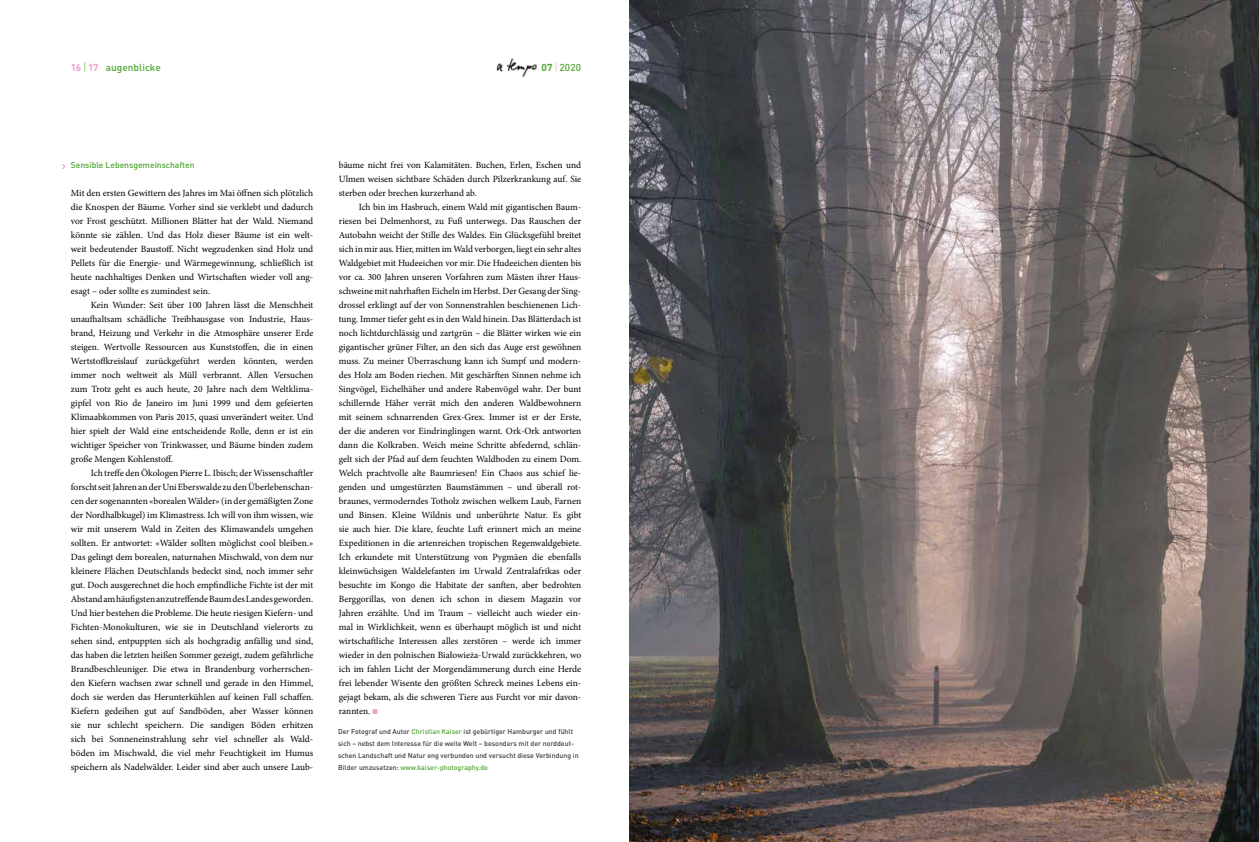
<style>
.page{position:relative;width:1259px;height:842px;background:#fff}
.page>*{position:absolute;margin:0;border:0;box-sizing:border-box;transform-origin:0 0}
.t1{font:500 10px "DIN";letter-spacing:.005em;color:#4ea630}
.t2{font:9.5px/14px "Minion Pro";color:#000;text-align:justify}
.t3{font:500 8.5px "DIN";color:#4ea630}
.t4{font:500 7px/12px "DIN";color:#3c3c3b}
.s1{font-weight:700;color:#e9a3c8}
.s2{font-weight:300;font-size:11px}
.s3{font-weight:700}
.s4{font-weight:300;font-size:11px;color:#e9a3c8}
.s5{color:#e9a3c8}
.s6{color:#4ea630}
</style>
<div class="page">
<img style="left:496px;top:58px;width:41px;height:19px">
<img style="left:629px;top:0;width:630px;height:842px">
<p class="t1" style="left:71px;top:61px;width:91px"><span class="s1">16</span> <span class="s2">|</span> <span class="s1">17</span> augenblicke</p>
<p class="t1" style="left:541px;top:61px;width:41px"><span class="s3">07</span> <span class="s4">|</span> 2020</p>
<p class="t3" style="left:71px;top:160px;width:125px">Sensible Lebensgemeinschaften</p>
<p class="t2" style="left:71px;top:186px;width:244px">Mit den ersten Gewittern des Jahres im Mai öffnen sich plötzlich die Knospen der Bäume. Vorher sind sie verklebt und dadurch vor Frost geschützt. Millionen Blätter hat der Wald. Niemand könnte sie zählen. Und das Holz dieser Bäume ist ein welt&shy;weit bedeutender Baustoff. Nicht wegzudenken sind Holz und Pellets für die Energie- und Wärmegewinnung, schließlich ist heute nachhaltiges Denken und Wirtschaften wieder voll ang&shy;esagt – oder sollte es zumindest sein.</p>
<p class="t2" style="left:71px;top:298px;width:244px;text-indent:20px">Kein Wunder: Seit über 100 Jahren lässt die Menschheit unaufhaltsam schädliche Treibhausgase von Industrie, Haus&shy;brand, Heizung und Verkehr in die Atmosphäre unserer Erde steigen. Wertvolle Ressourcen aus Kunststoffen, die in einen Wertstoffkreislauf zurückgeführt werden könnten, werden immer noch weltweit als Müll verbrannt. Allen Versuchen zum Trotz geht es auch heute, 20 Jahre nach dem Weltklima&shy;gipfel von Rio de Janeiro im Juni 1999 und dem gefeierten Klimaabkommen von Paris 2015, quasi unverändert weiter. Und hier spielt der Wald eine entscheidende Rolle, denn er ist ein wichtiger Speicher von Trinkwasser, und Bäume binden zudem große Mengen Kohlenstoff.</p>
<p class="t2" style="left:71px;top:466px;width:244px;text-indent:20px">Ich treffe den Ökologen Pierre L. Ibisch; der Wissenschaftler forscht seit Jahren an der Uni Eberswalde zu den Überlebenschan&shy;cen der sogenannten «borealen Wälder» (in der gemäßigten Zone der Nordhalbkugel) im Klimastress. Ich will von ihm wissen, wie wir mit unserem Wald in Zeiten des Klimawandels umgehen sollten. Er antwortet: «Wälder sollten möglichst cool bleiben.» Das gelingt dem borealen, naturnahen Mischwald, von dem nur kleinere Flächen Deutschlands bedeckt sind, noch immer sehr gut. Doch ausgerechnet die hoch empfindliche Fichte ist der mit Abstand am häufigsten anzutreffende Baum des Landes geworden.<br>Und hier bestehen die Probleme. Die heute riesigen Kiefern- und Fichten-Monokulturen, wie sie in Deutschland vielerorts zu sehen sind, entpuppten sich als hochgradig anfällig und sind, das haben die letzten heißen Sommer gezeigt, zudem gefährliche Brandbeschleuniger. Die etwa in Brandenburg vorherrschen&shy;den Kiefern wachsen zwar schnell und gerade in den Himmel, doch sie werden das Herunterkühlen auf keinen Fall schaffen.<br>Kiefern gedeihen gut auf Sandböden, aber Wasser können sie nur schlecht speichern. Die sandigen Böden erhitzen sich bei Sonneneinstrahlung sehr viel schneller als Wald&shy;böden im Mischwald, die viel mehr Feuchtigkeit im Humus speichern als Nadelwälder. Leider sind aber auch unsere Laub-</p>
<p class="t2" style="left:339px;top:158px;width:244px">bäume nicht frei von Kalamitäten. Buchen, Erlen, Eschen und Ulmen weisen sichtbare Schäden durch Pilzerkrankung auf. Sie sterben oder brechen kurzerhand ab.</p>
<p class="t2" style="left:339px;top:200px;width:244px;text-indent:20px">Ich bin im Hasbruch, einem Wald mit gigantischen Baum&shy;riesen bei Delmenhorst, zu Fuß unterwegs. Das Rauschen der Autobahn weicht der Stille des Waldes. Ein Glücksgefühl breitet sich in mir aus. Hier, mitten im Wald verborgen, liegt ein sehr altes Waldgebiet mit Hudeeichen vor mir. Die Hudeeichen dienten bis vor ca. 300 Jahren unseren Vorfahren zum Mästen ihrer Haus&shy;schweine mit nahrhaften Eicheln im Herbst. Der Gesang der Sing&shy;drossel erklingt auf der von Sonnenstrahlen beschienenen Lich&shy;tung. Immer tiefer geht es in den Wald hinein. Das Blätterdach ist noch lichtdurchlässig und zartgrün – die Blätter wirken wie ein gigantischer grüner Filter, an den sich das Auge erst gewöhnen muss. Zu meiner Überraschung kann ich Sumpf und modern&shy;des Holz am Boden riechen. Mit geschärften Sinnen nehme ich Singvögel, Eichelhäher und andere Rabenvögel wahr. Der bunt schillernde Häher verrät mich den anderen Waldbewohnern mit seinem schnarrenden Grex-Grex. Immer ist er der Erste, der die anderen vor Eindringlingen warnt. Ork-Ork antworten dann die Kolkraben. Weich meine Schritte abfedernd, schlän&shy;gelt sich der Pfad auf dem feuchten Waldboden zu einem Dom.<br>Welch prachtvolle alte Baumriesen! Ein Chaos aus schief lie&shy;genden und umgestürzten Baumstämmen – und überall rot&shy;braunes, vermoderndes Totholz zwischen welkem Laub, Farnen und Binsen. Kleine Wildnis und unberührte Natur. Es gibt sie auch hier. Die klare, feuchte Luft erinnert mich an meine Expeditionen in die artenreichen tropischen Regenwaldgebiete.<br>Ich erkundete mit Unterstützung von Pygmäen die ebenfalls kleinwüchsigen Waldelefanten im Urwald Zentralafrikas oder besuchte im Kongo die Habitate der sanften, aber bedrohten Berggorillas, von denen ich schon in diesem Magazin vor Jahren erzählte. Und im Traum – vielleicht auch wieder ein&shy;mal in Wirklichkeit, wenn es überhaupt möglich ist und nicht wirtschaftliche Interessen alles zerstören – werde ich immer wieder in den polnischen Białowieża-Urwald zurückkehren, wo ich im fahlen Licht der Morgendämmerung durch eine Herde frei lebender Wisente den größten Schreck meines Lebens ein&shy;gejagt bekam, als die schweren Tiere aus Furcht vor mir davon&shy;rannten. <span class="s5">■</span></p>
<p class="t4" style="left:338px;top:725px;width:242px">Der Fotograf und Autor <span class="s6">Christian Kaiser</span> ist gebürtiger Hamburger und fühlt sich – nebst dem Interesse für die weite Welt – besonders mit der norddeut&shy;schen Landschaft und Natur eng verbunden und versucht diese Verbindung in Bilder umzusetzen: <span class="s6">www.kaiser-photography.de</span></p>
</div>
